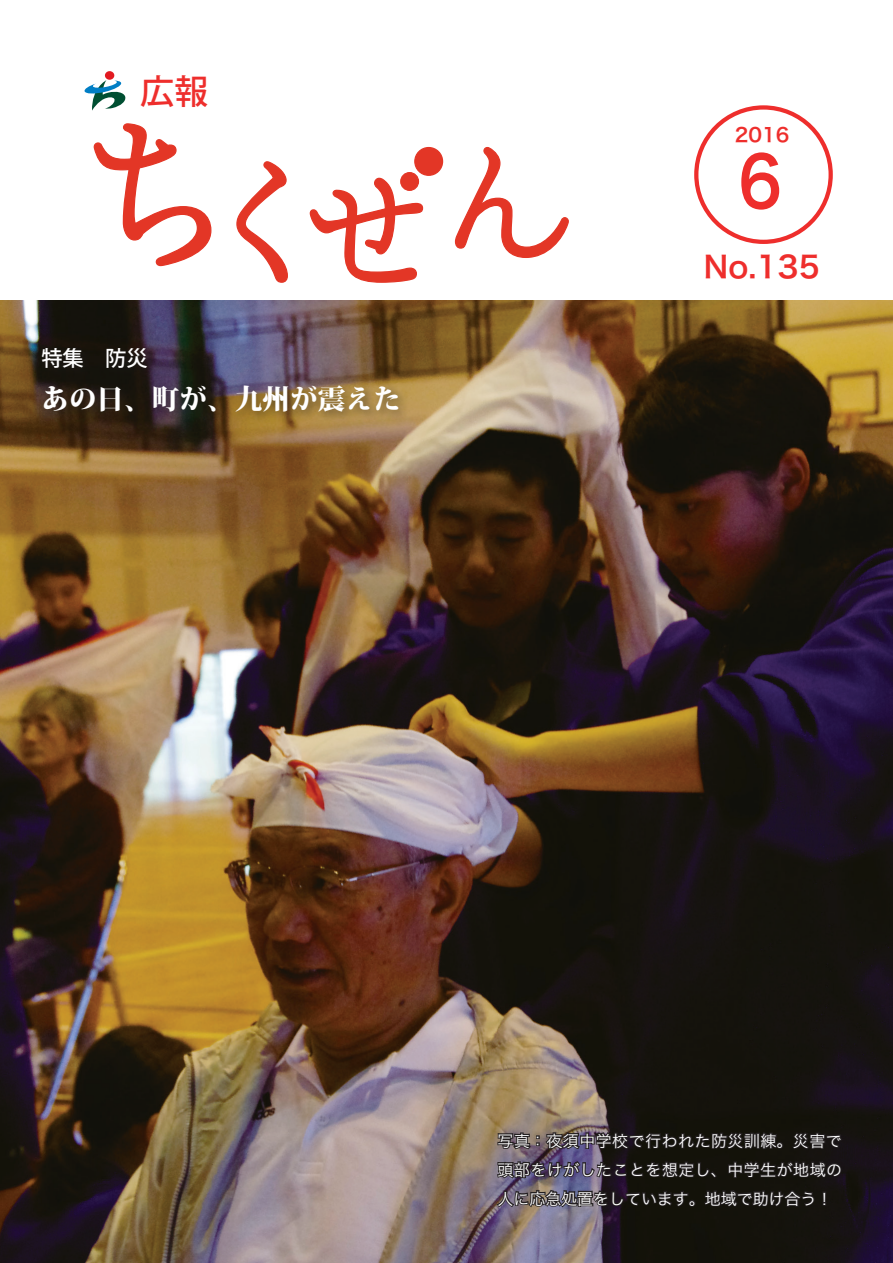
<style>
.page{position:relative;width:893px;height:1263px;background:#fff}
.page>*{position:absolute;margin:0;border:0;box-sizing:border-box;transform-origin:0 0}
.t1{font:69.15px "Hira Kaku Pro W6";color:#ee2e2c;scale:.9 1}
.t2{font:500 34.05px "Koz Go Pro";color:#ee2e2c}
.t3{font:29.7px "Hira Kaku Pro W6";color:#ee2e2c}
.t4{font:800 27.6px "Koz Min Pro";color:#fff}
.t5{font:500 21.3px "Koz Go Pro";color:#fff}
.t6{font:19.2px "Hira Kaku Pro W6";color:#ee2e2c}
.t7{font:15.9px/29px "Hira Kaku Pro W3";letter-spacing:.03em;color:#fff;text-align:justify}
</style>
<div class="page">
<img style="left:0;top:301px;width:893px;height:962px">
<div style="left:36px;top:342px;width:122px;height:37px;background:#231f20;opacity:.57"></div>
<div style="left:39px;top:380px;width:371px;height:44px;background:#231f20;opacity:.57"></div>
<div style="left:694px;top:105px;width:139px;height:139px;border:4px solid #ee2e2c;border-radius:50%"></div>
<svg style="left:93px;top:123px;width:119px;height:144px"></svg>
<svg style="left:236px;top:161px;width:52px;height:122px"></svg>
<svg style="left:309px;top:177px;width:115px;height:106px"></svg>
<div style="left:401px;top:173px;width:17px;height:17px;background:#e33626;border-radius:50%"></div>
<div style="left:400px;top:172px;width:19px;height:19px;border:1px solid #e33626;border-radius:50%"></div>
<div style="left:415px;top:148px;width:28px;height:27px;background:#e33626;border-radius:50%"></div>
<div style="left:414px;top:147px;width:29px;height:29px;border:1px solid #e33626;border-radius:50%"></div>
<svg style="left:454px;top:146px;width:115px;height:112px"></svg>
<svg style="left:84px;top:80px;width:42px;height:31px"></svg>
<div style="left:105px;top:71px;width:9px;height:9px;background:#e21a21;border-radius:50%"></div>
<svg style="left:494px;top:984px;width:357px;height:279px;background:#322c28"></svg>
<h2 class="t2" style="left:140px;top:69px;width:70px">広報</h2>
<h3 class="t5" style="left:41px;top:344px;width:108px">特集　防災</h3>
<h3 class="t4" style="left:41px;top:378px;width:361px">あの日、町が、九州が震えた</h3>
<p class="t6" style="left:735px;top:118px;width:56px">2016</p>
<h1 class="t1" style="left:729px;top:119px;width:71px">６</h1>
<h3 class="t3" style="left:704px;top:240px;width:117px">No.135</h3>
<p class="t7" style="left:497px;top:1125px;width:346px">写真：夜須中学校で行われた防災訓練。災害で頭部をけがしたことを想定し、中学生が地域の人に応急処置をしています。地域で助け合う!</p>
</div>
